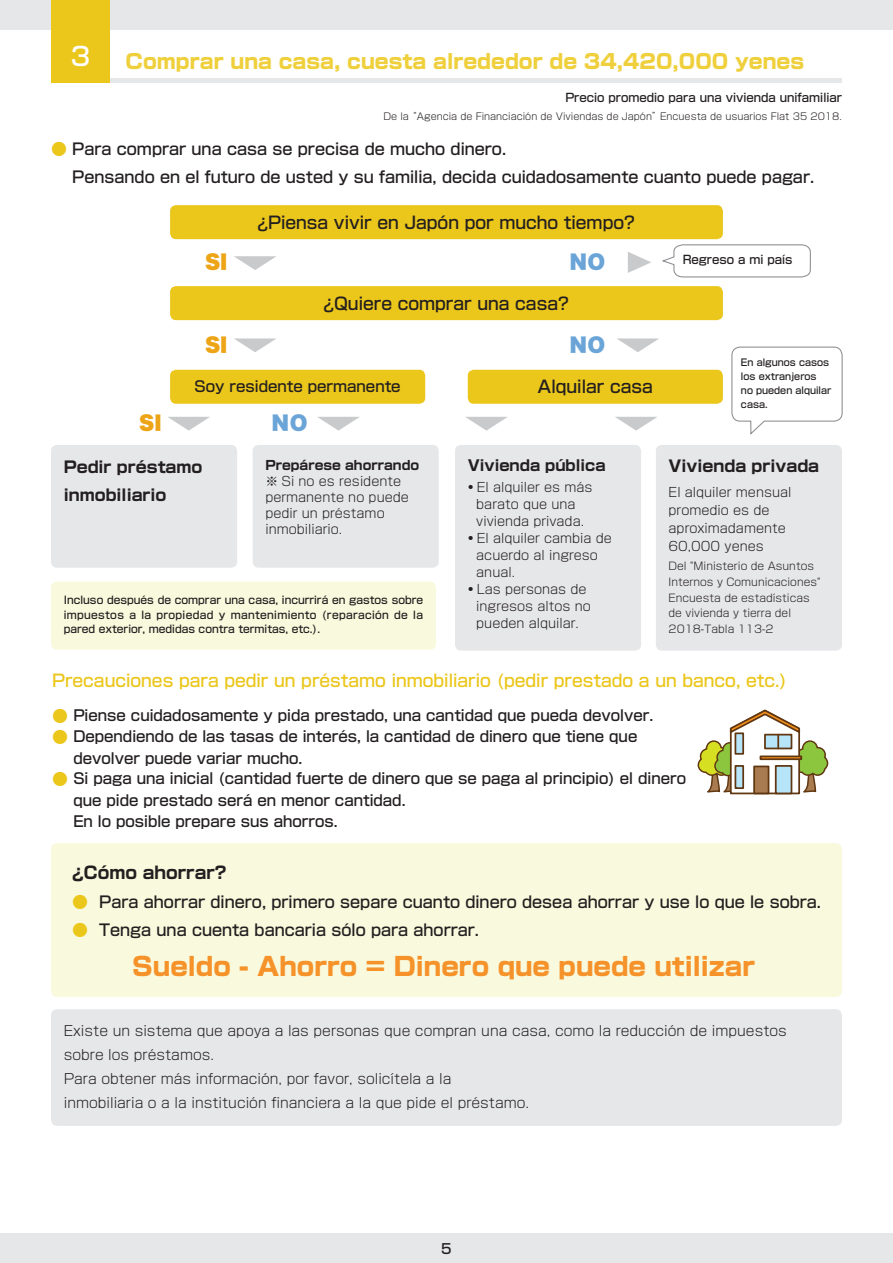
<style>
.page{position:relative;width:893px;height:1263px;background:#fff}
.page>*{position:absolute;margin:0;border:0;box-sizing:border-box;transform-origin:0 0}
.t1{font:800 25.5px "Shin Go Pro";color:#f6922a}
.t2{font:500 25.5px "Shin Go Pro";color:#fff}
.t3{font:800 20.25px "Shin Go Pro";color:#efd03c}
.t4{font:19.2px "Hiragino Kaku W9 90 msp RKSJ H";color:#eda416}
.t5{font:19.2px "Hiragino Kaku W9 90 msp RKSJ H";color:#6ba5d8}
.t6{font:500 16.95px "Shin Go Pro";color:#ebc61b}
.t7{font:500 16.95px "Shin Go Pro";color:#231f20}
.t8{font:700 16.95px "Shin Go Pro";color:#231f20}
.t9{font:500 15.9px/27.9px "Shin Go Pro";color:#231f20}
.t10{font:700 15.9px/27.9px "Shin Go Pro";color:#231f20}
.t11{font:500 14.85px/21.6px "Shin Go Pro";color:#231f20}
.t12{font:700 14.85px "Shin Go Pro";color:#231f20}
.t13{font:300 13.8px/24.2px "Shin Go Pro";color:#231f20}
.t14{font:500 13.8px "Shin Go Pro";color:#231f20}
.t15{font:300 12.75px/17px "Shin Go Pro";color:#231f20}
.t16{font:700 12.75px "Shin Go Pro";color:#231f20}
.t17{font:500 11.7px "Shin Go Pro";color:#231f20}
.t18{font:500 10.65px/14.9px "Shin Go Pro";color:#231f20;text-align:justify}
.t19{font:300 10.65px/15.9px "Shin Go Pro";color:#231f20}
.t20{font:300 9.6px "Shin Go Pro";color:#231f20}
.t21{font:500 9.6px/13.8px "Shin Go Pro";color:#231f20}
.s1{font-weight:300;color:#ebc61b}
.s2{font-weight:500}
.s3{font-weight:300;font-size:15.9px;color:#ebc61b}
</style>
<div class="page">
<div style="left:0;top:0;width:893px;height:30px;background:#e6e7e9"></div>
<div style="left:0;top:1233px;width:893px;height:30px;background:#e6e7e9"></div>
<hr style="left:109px;top:78px;width:733px;height:4px;background:#e6e7e9">
<svg style="left:662px;top:244px;width:149px;height:34px"></svg>
<svg style="left:731px;top:346px;width:112px;height:89px"></svg>
<div style="left:51px;top:581px;width:385px;height:69px;background:#f9fadd;border-radius:6px"></div>
<div style="left:656px;top:445px;width:186px;height:206px;background:#e6e7e9;border-radius:6px"></div>
<div style="left:51px;top:843px;width:791px;height:154px;background:#f9fadd;border-radius:6px"></div>
<div style="left:51px;top:1009px;width:791px;height:117px;background:#e6e7e9;border-radius:6px"></div>
<div style="left:51px;top:0;width:58px;height:82px;background:#ebc61b"></div>
<div style="left:253px;top:445px;width:186px;height:123px;background:#e6e7e9;border-radius:6px"></div>
<div style="left:51px;top:445px;width:186px;height:123px;background:#e6e7e9;border-radius:6px"></div>
<div style="left:170px;top:205px;width:553px;height:34px;background:#ebc61b;border-radius:6px"></div>
<div style="left:170px;top:286px;width:553px;height:34px;background:#ebc61b;border-radius:6px"></div>
<div style="left:170px;top:370px;width:255px;height:34px;background:#ebc61b;border-radius:6px"></div>
<div style="left:468px;top:370px;width:255px;height:34px;background:#ebc61b;border-radius:6px"></div>
<svg style="left:234px;top:256px;width:42px;height:14px"></svg>
<svg style="left:628px;top:252px;width:23px;height:21px"></svg>
<svg style="left:234px;top:338px;width:42px;height:14px"></svg>
<svg style="left:617px;top:338px;width:42px;height:14px"></svg>
<svg style="left:168px;top:417px;width:42px;height:14px"></svg>
<svg style="left:318px;top:417px;width:41px;height:14px"></svg>
<svg style="left:466px;top:417px;width:41px;height:14px"></svg>
<svg style="left:615px;top:417px;width:42px;height:14px"></svg>
<svg style="left:697px;top:709px;width:131px;height:85px"></svg>
<div style="left:735px;top:733px;width:8px;height:21px;background:#b6e4f9"></div>
<div style="left:734px;top:732px;width:10px;height:23px;border:2px solid #603711"></div>
<div style="left:735px;top:766px;width:8px;height:22px;background:#b6e4f9"></div>
<div style="left:734px;top:765px;width:10px;height:24px;border:2px solid #603711"></div>
<div style="left:754px;top:766px;width:14px;height:27px;background:#a97b50"></div>
<div style="left:753px;top:765px;width:16px;height:29px;border:2px solid #603711"></div>
<div style="left:776px;top:766px;width:15px;height:27px;background:#b6e4f9"></div>
<div style="left:775px;top:765px;width:17px;height:29px;border:2px solid #603711"></div>
<div style="left:455px;top:445px;width:186px;height:206px;background:#e6e7e9;border-radius:6px"></div>
<h1 class="t2" style="left:71px;top:35px;width:21px">3</h1>
<h2 class="t3" style="left:125px;top:45px;width:680px">Comprar una casa, cuesta alrededor de 34,420,000 yenes</h2>
<p class="t17" style="left:565px;top:87px;width:278px">Precio promedio para una vivienda unifamiliar</p>
<p class="t20" style="left:383px;top:109px;width:460px">De la “Agencia de Financiación de Viviendas de Japón”Encuesta de usuarios Flat 35 2018.</p>
<p class="t9" style="left:72px;top:133px;width:743px;text-indent:-21px"><span class="s1">●</span> Para comprar una casa se precisa de mucho dinero.<br>Pensando en el futuro de usted y su familia, decida cuidadosamente cuanto puede pagar.</p>
<p class="t7" style="left:257px;top:208px;width:379px">¿Piensa vivir en Japón por mucho tiempo?</p>
<p class="t4" style="left:205px;top:250px;width:24px">SI</p>
<p class="t5" style="left:569px;top:250px;width:39px">ＮＯ</p>
<p class="t7" style="left:323px;top:289px;width:247px">¿Quiere comprar una casa?</p>
<p class="t4" style="left:205px;top:334px;width:24px">SI</p>
<p class="t5" style="left:569px;top:334px;width:39px">ＮＯ</p>
<p class="t11" style="left:194px;top:374px;width:208px">Soy residente permanente</p>
<p class="t7" style="left:538px;top:373px;width:117px">Alquilar casa</p>
<p class="t4" style="left:139px;top:412px;width:24px">SI</p>
<p class="t5" style="left:271px;top:412px;width:39px">ＮＯ</p>
<p class="t17" style="left:683px;top:250px;width:111px">Regreso a mi país</p>
<p class="t21" style="left:741px;top:354px;width:92px">En algunos casos los extranjeros<br>no pueden alquilar casa.</p>
<p class="t12" style="left:468px;top:453px;width:139px">Vivienda pública</p>
<p class="t15" style="left:476px;top:477px;width:118px;text-indent:-9px"><span class="s2">•</span> El alquiler es más barato que una vivienda privada.</p>
<p class="t15" style="left:476px;top:528px;width:137px;text-indent:-9px"><span class="s2">•</span> El alquiler cambia de acuerdo al ingreso anual.</p>
<p class="t15" style="left:476px;top:579px;width:116px;text-indent:-9px"><span class="s2">•</span> Las personas de ingresos altos no pueden alquilar.</p>
<p class="t10" style="left:669px;top:450px;width:152px">Vivienda privada</p>
<p class="t15" style="left:669px;top:481px;width:124px;line-height:18.1px">El alquiler mensual promedio es de aproximadamente<br>60,000 yenes</p>
<p class="t19" style="left:669px;top:556px;width:153px">Del "Ministerio de Asuntos<br>Internos y Comunicaciones"<br>Encuesta de estadísticas de vivienda y tierra del<br>2018-Tabla 113-2</p>
<p class="t6" style="left:52px;top:666px;width:736px">Precauciones para pedir un préstamo inmobiliario (pedir prestado a un banco, etc.)</p>
<p class="t11" style="left:52px;top:702px;width:603px"><span class="s3">●</span> Piense cuidadosamente y pida prestado, una cantidad que pueda devolver.</p>
<p class="t11" style="left:73px;top:723px;width:565px;text-indent:-21px"><span class="s3">●</span> Dependiendo de las tasas de interés, la cantidad de dinero que tiene que devolver puede variar mucho.</p>
<p class="t11" style="left:73px;top:766px;width:614px;text-indent:-21px"><span class="s3">●</span> Si paga una inicial (cantidad fuerte de dinero que se paga al principio) el dinero que pide prestado será en menor cantidad.<br>En lo posible prepare sus ahorros.</p>
<p class="t8" style="left:72px;top:859px;width:156px">¿Cómo ahorrar?</p>
<p class="t9" style="left:72px;top:886px;width:750px"><span class="s1">●</span> Para ahorrar dinero, primero separe cuanto dinero desea ahorrar y use lo que le sobra.</p>
<p class="t9" style="left:72px;top:914px;width:408px"><span class="s1">●</span> Tenga una cuenta bancaria sólo para ahorrar.</p>
<h1 class="t1" style="left:132px;top:946px;width:624px">Sueldo - Ahorro = Dinero que puede utilizar</h1>
<p class="t16" style="left:265px;top:455px;width:155px">Prepárese ahorrando</p>
<p class="t15" style="left:265px;top:472px;width:145px;line-height:15.9px">※ Si no es residente permanente no puede pedir un préstamo inmobiliario.</p>
<p class="t10" style="left:64px;top:451px;width:140px">Pedir préstamo inmobiliario</p>
<p class="t18" style="left:64px;top:591px;width:361px">Incluso después de comprar una casa, incurrirá en gastos sobre impuestos a la propiedad y mantenimiento (reparación de la pared exterior, medidas contra termitas, etc.).</p>
<p class="t13" style="left:64px;top:1017px;width:725px">Existe un sistema que apoya a las personas que compran una casa, como la reducción de impuestos sobre los préstamos.<br>Para obtener más información, por favor, solicítela a la<br>inmobiliaria o a la institución financiera a la que pide el préstamo.</p>
<p class="t14" style="left:441px;top:1238px;width:12px">5</p>
</div>
